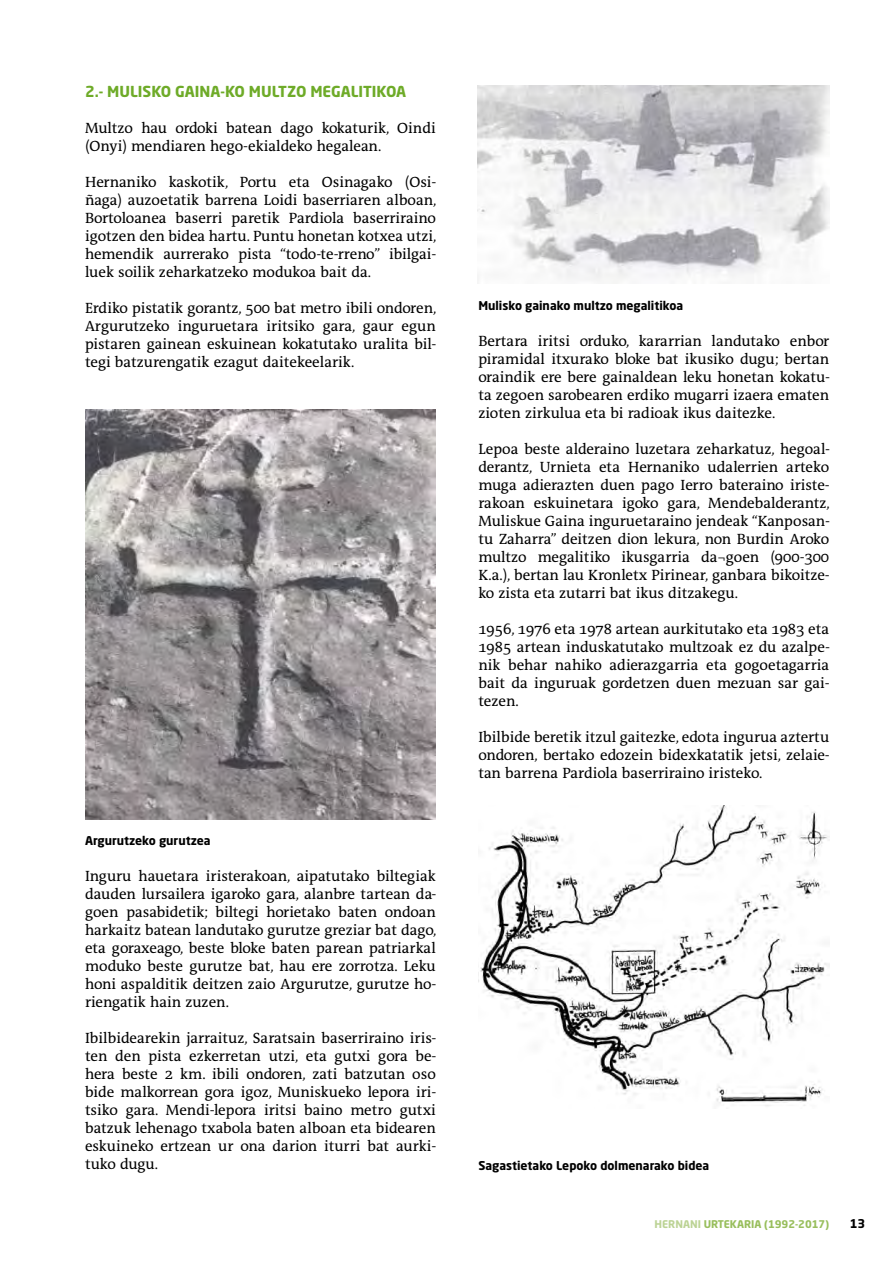
<style>
.page{position:relative;width:893px;height:1263px;background:#fff}
.page>*{position:absolute;margin:0;border:0;box-sizing:border-box;transform-origin:0 0}
.t1{font:15px/18px "The Antiqua Sun";color:#000;text-align:justify}
.t2{font:700 15px "Neo Sans W1 G";color:#6eab28}
.t3{font:700 12px "Neo Sans W1 G";color:#000}
.t4{font:700 10.5px "Neo Sans W1 G";color:#98be5c}
.s1{color:#bcd395}
</style>
<div class="page">
<img style="left:85px;top:410px;width:351px;height:410px">
<img style="left:477px;top:85px;width:352px;height:199px">
<img style="left:478px;top:805px;width:351px;height:301px">
<p class="t2" style="left:85px;top:81px;width:323px">2.- MULISKO GAINA-KO MULTZO MEGALITIKOA</p>
<p class="t1" style="left:85px;top:119px;width:352px">Multzo hau ordoki batean dago kokaturik, Oindi (Onyi) mendiaren hego-ekialdeko hegalean.</p>
<p class="t1" style="left:85px;top:173px;width:353px">Hernaniko kaskotik, Portu eta Osinagako (Osi&shy;ñaga) auzoetatik barrena Loidi baserriaren alboan, Bortoloanea baserri paretik Pardiola baserriraino igotzen den bidea hartu. Puntu honetan kotxea utzi, hemendik aurrerako pista “todo-te-rreno” ibilgai&shy;luek soilik zeharkatzeko modukoa bait da.</p>
<p class="t1" style="left:85px;top:299px;width:353px">Erdiko pistatik gorantz, 500 bat metro ibili ondoren, Argurutzeko inguruetara iritsiko gara, gaur egun pistaren gainean eskuinean kokatutako uralita bil&shy;tegi batzurengatik ezagut daitekeelarik.</p>
<p class="t3" style="left:85px;top:833px;width:127px">Argurutzeko gurutzea</p>
<p class="t1" style="left:85px;top:868px;width:353px">Inguru hauetara iristerakoan, aipatutako biltegiak dauden lursailera igaroko gara, alanbre tartean da&shy;goen pasabidetik; biltegi horietako baten ondoan harkaitz batean landutako gurutze greziar bat dago, eta goraxeago, beste bloke baten parean patriarkal moduko beste gurutze bat, hau ere zorrotza. Leku honi aspalditik deitzen zaio Argurutze, gurutze ho&shy;riengatik hain zuzen.</p>
<p class="t1" style="left:85px;top:1030px;width:352px">Ibilbidearekin jarraituz, Saratsain baserriraino iris&shy;ten den pista ezkerretan utzi, eta gutxi gora be&shy;hera beste 2 km. ibili ondoren, zati batzutan oso bide malkorrean gora igoz, Muniskueko lepora iri&shy;tsiko gara. Mendi-lepora iritsi baino metro gutxi batzuk lehenago txabola baten alboan eta bidearen eskuineko ertzean ur ona darion iturri bat aurki&shy;tuko dugu.</p>
<p class="t3" style="left:478px;top:297px;width:206px">Mulisko gainako multzo megalitikoa</p>
<p class="t1" style="left:478px;top:332px;width:352px">Bertara iritsi orduko, kararrian landutako enbor piramidal itxurako bloke bat ikusiko dugu; bertan oraindik ere bere gainaldean leku honetan kokatu&shy;ta zegoen sarobearen erdiko mugarri izaera ematen zioten zirkulua eta bi radioak ikus daitezke.</p>
<p class="t1" style="left:478px;top:440px;width:353px">Lepoa beste alderaino luzetara zeharkatuz, hegoal&shy;derantz, Urnieta eta Hernaniko udalerrien arteko muga adierazten duen pago Ierro bateraino iriste&shy;rakoan eskuinetara igoko gara, Mendebalderantz, Muliskue Gaina inguruetaraino jendeak “Kanposan&shy;tu Zaharra” deitzen dion lekura, non Burdin Aroko multzo megalitiko ikusgarria da¬goen (900-300<br>K.a.), bertan lau Kronletx Pirinear, ganbara bikoitze&shy;ko zista eta zutarri bat ikus ditzakegu.</p>
<p class="t1" style="left:478px;top:620px;width:352px">1956, 1976 eta 1978 artean aurkitutako eta 1983 eta 1985 artean induskatutako multzoak ez du azalpe&shy;nik behar nahiko adierazgarria eta gogoetagarria bait da inguruak gordetzen duen mezuan sar gai&shy;tezen.</p>
<p class="t1" style="left:478px;top:728px;width:352px">Ibilbide beretik itzul gaitezke, edota ingurua aztertu ondoren, bertako edozein bidexkatatik jetsi, zelaie&shy;tan barrena Pardiola baserriraino iristeko.</p>
<p class="t3" style="left:478px;top:1158px;width:232px">Sagastietako Lepoko dolmenarako bidea</p>
<p class="t4" style="left:654px;top:1217px;width:176px"><span class="s1">HERNANI</span> URTEKARIA (1992-2017)</p>
<p class="t3" style="left:850px;top:1215px;width:17px">13</p>
</div>
